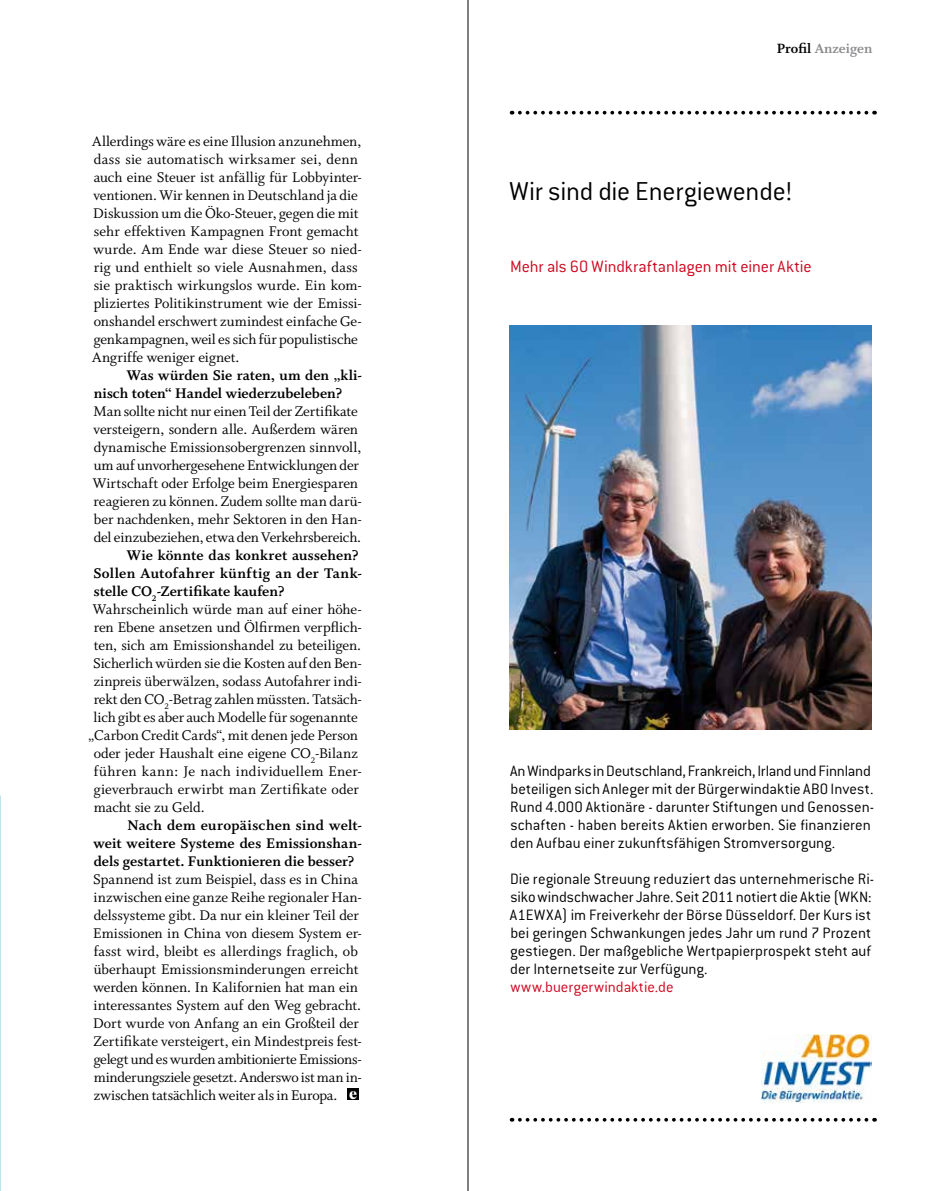
<style>
.page{position:relative;width:936px;height:1191px;background:#fff}
.page>*{position:absolute;margin:0;border:0;box-sizing:border-box;transform-origin:0 0}
.t1{font:300 28.5px "Conduit ITC";letter-spacing:-.01em;color:#000}
.t2{font:300 18px "Conduit ITC";letter-spacing:-.005em;color:#cd071e}
.t3{font:300 16.5px/18px "Conduit ITC";color:#000}
.t4{font:300 16.5px "Conduit ITC";color:#cd071e}
.t5{font:15.6px/18px "Whitman Roman LF";letter-spacing:-.005em;color:#000}
.t6{font:15.6px/18px "Whitman Bold LF";letter-spacing:.005em;color:#000}
.t7{font:15.6px "Whitman Roman LF";letter-spacing:.02em;color:#000}
.t8{font:15px "Whitman Bold LF";color:#898a8c}
.s1{font-family:"Toledo TS";font-weight:700;font-size:15.3px;color:#fff}
.s2{color:#000}
</style>
<div class="page">
<img style="left:761px;top:1034px;width:110px;height:68px">
<img style="left:510px;top:325px;width:361px;height:404px">
<svg style="left:511px;top:1117px;width:355px;height:4px"></svg>
<svg style="left:511px;top:111px;width:355px;height:4px"></svg>
<div style="left:348px;top:1088px;width:11px;height:12px;background:#000"></div>
<hr style="left:467px;top:0;width:1px;height:1191px;background:#000">
<p class="t5" style="left:92px;top:132px;width:271px">Allerdings wäre es eine Illusion anzunehmen, dass sie automatisch wirksamer sei, denn auch eine Steuer ist anfällig für Lobbyinter&shy;ventionen. Wir kennen in Deutschland ja die Diskussion um die Öko-Steuer, gegen die mit sehr effektiven Kampagnen Front gemacht wurde. Am Ende war diese Steuer so nied&shy;rig und enthielt so viele Ausnahmen, dass sie praktisch wirkungslos wurde. Ein kom&shy;pliziertes Politikinstrument wie der Emissi&shy;onshandel erschwert zumindest einfache Ge&shy;genkampagnen, weil es sich für populistische Angriffe weniger eignet.</p>
<p class="t6" style="left:94px;top:366px;width:270px;text-indent:33px">Was würden Sie raten, um den „kli&shy;nisch toten“ Handel wiederzubeleben?</p>
<p class="t5" style="left:93px;top:402px;width:270px">Man sollte nicht nur einen Teil der Zertifikate versteigern, sondern alle. Außerdem wären dynamische Emissionsobergrenzen sinnvoll, um auf unvorhergesehene Entwicklungen der Wirtschaft oder Erfolge beim Energiesparen reagieren zu können. Zudem sollte man darü&shy;ber nachdenken, mehr Sektoren in den Han&shy;del einzubeziehen, etwa den Verkehrsbereich.</p>
<p class="t6" style="left:93px;top:546px;width:270px;text-indent:34px">Wie könnte das konkret aussehen?<br>Sollen Autofahrer künftig an der Tank&shy;stelle CO<sub>2</sub>-Zertifikate kaufen?</p>
<p class="t5" style="left:93px;top:600px;width:270px">Wahrscheinlich würde man auf einer höhe-</p>
<p class="t5" style="left:94px;top:618px;width:269px">ren Ebene ansetzen und Ölfirmen verpflich-</p>
<p class="t5" style="left:94px;top:636px;width:269px">ten, sich am Emissionshandel zu beteiligen.</p>
<p class="t5" style="left:93px;top:654px;width:270px">Sicherlich würden sie die Kosten auf den Ben-</p>
<p class="t5" style="left:94px;top:672px;width:269px">zinpreis überwälzen, sodass Autofahrer indi-</p>
<p class="t5" style="left:94px;top:690px;width:269px">rekt den CO<sub>2</sub>-Betrag zahlen müssten. Tatsäch-</p>
<p class="t5" style="left:93px;top:708px;width:266px">lich gibt es aber auch Modelle für sogenannte</p>
<p class="t5" style="left:89px;top:726px;width:271px">„Carbon Credit Cards“, mit denen jede Person</p>
<p class="t5" style="left:94px;top:744px;width:266px">oder jeder Haushalt eine eigene CO<sub>2</sub>-Bilanz</p>
<p class="t7" style="left:94px;top:762px;width:269px">führen kann: Je nach individuellem Ener-</p>
<p class="t5" style="left:94px;top:780px;width:267px">gieverbrauch erwirbt man Zertifikate oder</p>
<p class="t5" style="left:94px;top:798px;width:112px">macht sie zu Geld.</p>
<p class="t6" style="left:93px;top:816px;width:270px;text-align:justify;text-indent:34px">Nach dem europäischen sind welt&shy;weit weitere Systeme des Emissionshan&shy;dels gestartet. Funktionieren die besser?</p>
<p class="t5" style="left:93px;top:870px;width:270px">Spannend ist zum Beispiel, dass es in China inzwischen eine ganze Reihe regionaler Han&shy;delssysteme gibt. Da nur ein kleiner Teil der Emissionen in China von diesem System er&shy;fasst wird, bleibt es allerdings fraglich, ob überhaupt Emissionsminderungen erreicht werden können. In Kalifornien hat man ein interessantes System auf den Weg gebracht.<br>Dort wurde von Anfang an ein Großteil der Zertifikate versteigert, ein Mindestpreis fest&shy;gelegt und es wurden ambitionierte Emissions&shy;minderungsziele gesetzt. Anderswo ist man in&shy;zwischen tatsächlich weiter als in Europa. <span class="s1">e</span></p>
<p class="t8" style="left:776px;top:40px;width:97px"><span class="s2">Profil</span> Anzeigen</p>
<h1 class="t1" style="left:509px;top:174px;width:285px">Wir sind die Energiewende!</h1>
<p class="t2" style="left:510px;top:255px;width:303px">Mehr als 60 Windkraftanlagen mit einer Aktie</p>
<p class="t3" style="left:510px;top:761px;width:366px">An Windparks in Deutschland, Frankreich, Irland und Finnland beteiligen sich Anleger mit der Bürgerwindaktie ABO Invest.<br>Rund 4.000 Aktionäre - darunter Stiftungen und Genossen&shy;schaften - haben bereits Aktien erworben. Sie finanzieren den Aufbau einer zukunftsfähigen Stromversorgung.</p>
<p class="t3" style="left:510px;top:869px;width:366px">Die regionale Streuung reduziert das unternehmerische Ri&shy;siko windschwacher Jahre. Seit 2011 notiert die Aktie (WKN:<br>A1EWXA) im Freiverkehr der Börse Düsseldorf. Der Kurs ist bei geringen Schwankungen jedes Jahr um rund 7 Prozent gestiegen. Der maßgebliche Wertpapierprospekt steht auf der Internetseite zur Verfügung.</p>
<p class="t4" style="left:510px;top:976px;width:165px">www.buergerwindaktie.de</p>
</div>
